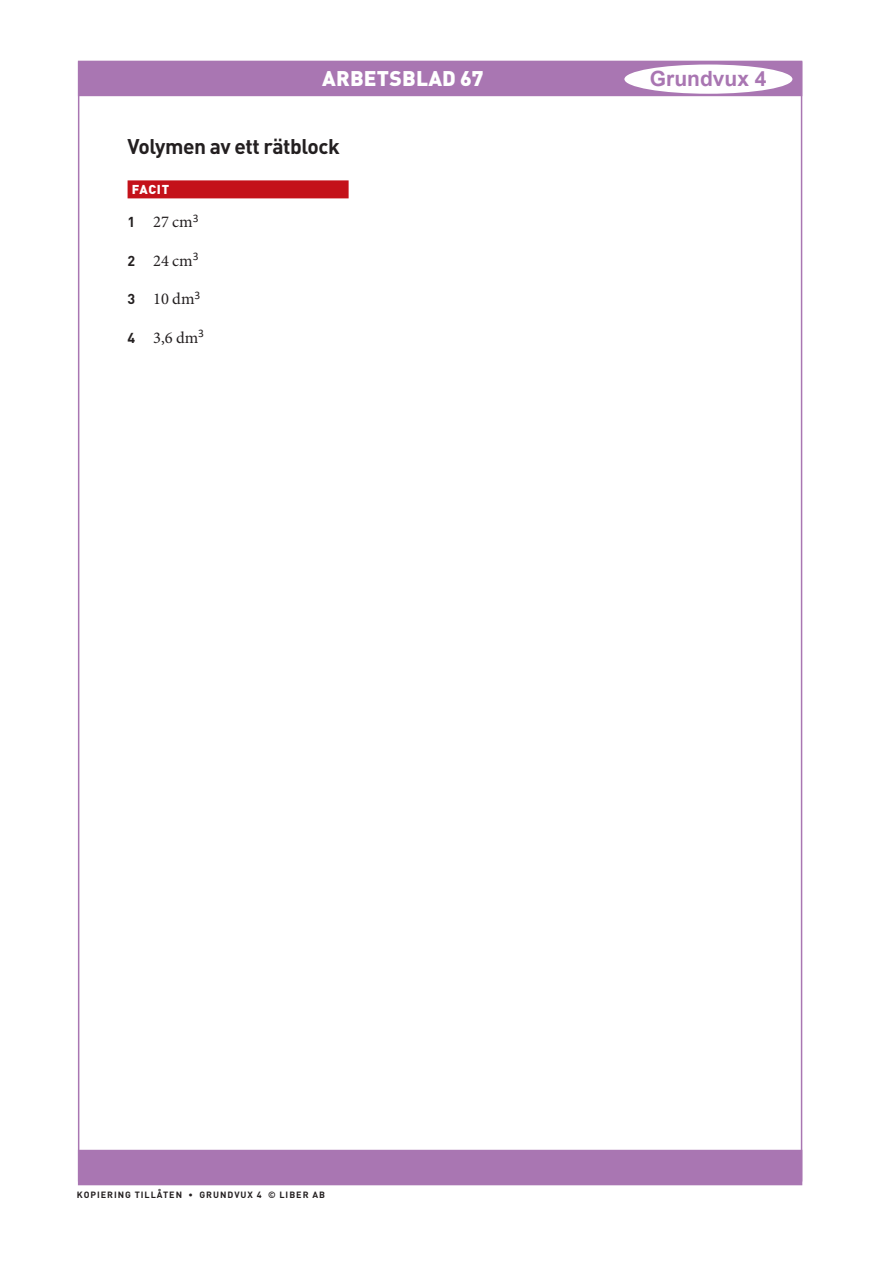
<style>
.page{position:relative;width:893px;height:1263px;background:#fff}
.page>*{position:absolute;margin:0;border:0;box-sizing:border-box;transform-origin:0 0}
.R_OH{font:700 21px "DIN Pro";letter-spacing:-.02em;color:#231f20}
.Antal_ratt{font:900 21px "DIN Pro";letter-spacing:.01em;color:#fff}
.t1{font:700 21px "Arial";color:#a976b2}
.Uppgift_luft_över{font:16.5px "Minion Pro";color:#231f20}
.R_Facit_2{font:900 12.75px "DIN Pro";letter-spacing:.055em;color:#fff}
.t2{font:700 9px "DIN Pro";letter-spacing:.11em;color:#231f20}
.s1{font-family:"DIN Pro";font-weight:700;font-size:14.25px}
</style>
<div class="page">
<div style="left:79px;top:61px;width:722px;height:34px;background:#a976b2"></div>
<div style="left:78px;top:61px;width:724px;height:35px;border:2px solid #a976b2"></div>
<div style="left:79px;top:1150px;width:722px;height:34px;background:#a976b2"></div>
<div style="left:78px;top:1150px;width:724px;height:35px;border:2px solid #a976b2"></div>
<div style="left:624px;top:65px;width:168px;height:29px;background:#fff;border-radius:50%"></div>
<div style="left:128px;top:180px;width:221px;height:18px;background:#c4121a"></div>
<p class="Antal_ratt" style="left:322px;top:64px;width:163px">ARBETSBLAD 67</p>
<h1 class="t1" style="left:650px;top:64px;width:118px">Grundvux 4</h1>
<p class="R_OH" style="left:128px;top:132px;width:214px">Volymen av ett rätblock</p>
<p class="R_Facit_2" style="left:132px;top:181px;width:39px">FACIT</p>
<p class="Uppgift_luft_över" style="left:128px;top:211px;width:73px"><span class="s1">1</span> 27 cm<sup>3</sup></p>
<p class="Uppgift_luft_över" style="left:128px;top:249px;width:73px"><span class="s1">2</span> 24 cm<sup>3</sup></p>
<p class="Uppgift_luft_över" style="left:128px;top:288px;width:74px"><span class="s1">3</span> 10 dm<sup>3</sup></p>
<p class="Uppgift_luft_över" style="left:128px;top:326px;width:78px"><span class="s1">4</span> 3,6 dm<sup>3</sup></p>
<p class="t2" style="left:77px;top:1188px;width:250px">KOPIERING TILLÅTEN • GRUNDVUX 4 © LIBER AB</p>
</div>
